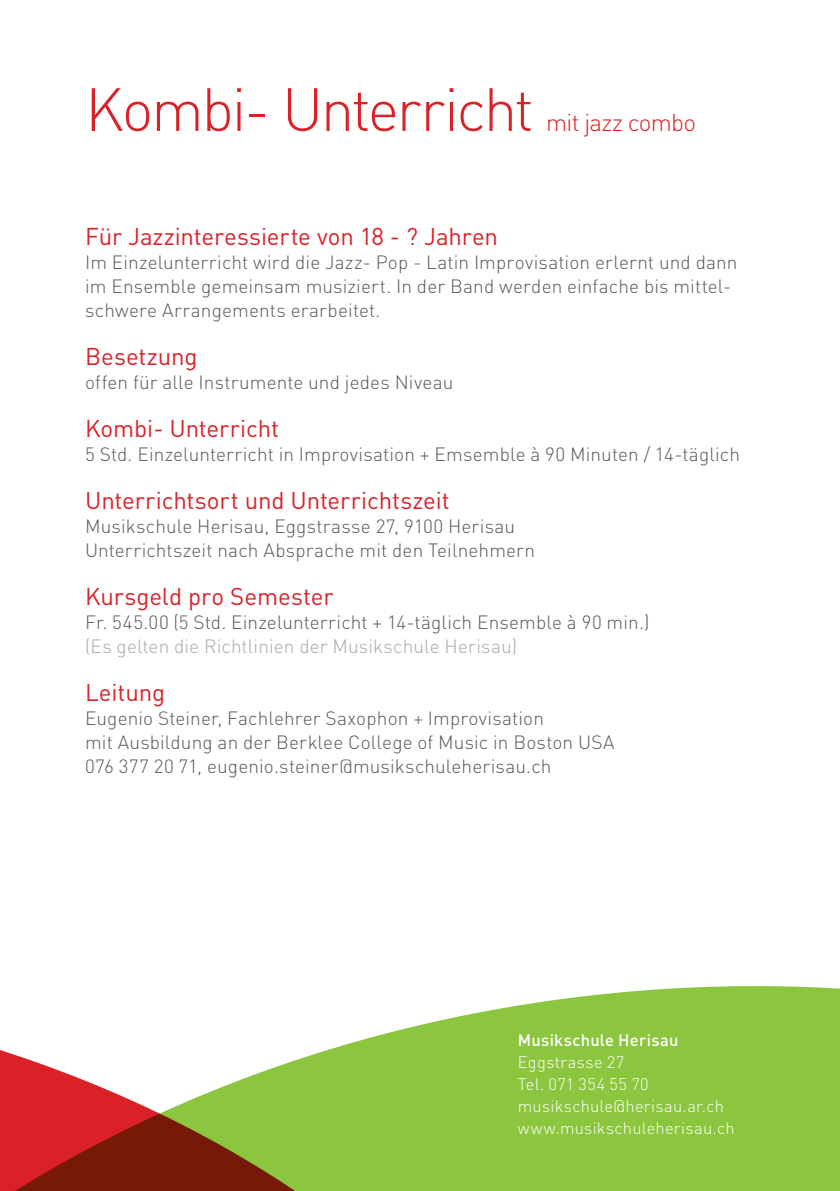
<style>
.page{position:relative;width:840px;height:1191px;background:#fff}
.page>*{position:absolute;margin:0;border:0;box-sizing:border-box;transform-origin:0 0}
.t1{font:300 60px "DIN Pro";letter-spacing:-.04em;color:#da2128}
.t2{font:24px "DIN Pro";letter-spacing:-.005em;color:#da2128}
.t3{font:300 24px "DIN Pro";letter-spacing:-.03em;color:#da2128}
.t4{font:300 19px/24px "DIN Pro";letter-spacing:.005em;color:#57585a}
.t5{font:300 19px "DIN Pro";letter-spacing:.005em;color:#a8a9ad}
.t6{font:300 16.4px/22px "DIN Pro";letter-spacing:.015em;color:#fff}
.t7{font:500 16.4px "DIN Pro";letter-spacing:.015em;color:#fff}
</style>
<div class="page">
<div style="left:727px;top:986px;width:112px;height:205px;background:#8bc63e"></div>
<svg style="left:0;top:986px;width:727px;height:205px;fill:#8bc63e"></svg>
<h1 class="t1" style="left:85px;top:68px;width:450px">Kombi- Unterricht</h1>
<p class="t3" style="left:546px;top:106px;width:151px">mit jazz combo</p>
<p class="t2" style="left:85px;top:218px;width:414px">Für Jazzinteressierte von 18 - ? Jahren</p>
<p class="t4" style="left:85px;top:249px;width:653px">Im Einzelunterricht wird die Jazz- Pop - Latin Improvisation erlernt und dann im Ensemble gemeinsam musiziert. In der Band werden einfache bis mittel&shy;schwere Arrangements erarbeitet.</p>
<p class="t2" style="left:85px;top:338px;width:114px">Besetzung</p>
<p class="t4" style="left:85px;top:369px;width:369px">offen für alle Instrumente und jedes Niveau</p>
<p class="t2" style="left:85px;top:410px;width:195px">Kombi- Unterricht</p>
<p class="t4" style="left:85px;top:441px;width:656px">5 Std. Einzelunterricht in Improvisation + Emsemble à 90 Minuten / 14-täglich</p>
<p class="t2" style="left:85px;top:482px;width:366px">Unterrichtsort und Unterrichtszeit</p>
<p class="t4" style="left:85px;top:513px;width:451px">Musikschule Herisau, Eggstrasse 27, 9100 Herisau<br>Unterrichtszeit nach Absprache mit den Teilnehmern</p>
<p class="t2" style="left:85px;top:578px;width:250px">Kursgeld pro Semester</p>
<p class="t4" style="left:85px;top:609px;width:565px">Fr. 545.00 (5 Std. Einzelunterricht + 14-täglich Ensemble à 90 min.)</p>
<p class="t5" style="left:85px;top:633px;width:433px">(Es gelten die Richtlinien der Musikschule Herisau)</p>
<p class="t2" style="left:85px;top:674px;width:82px">Leitung</p>
<p class="t4" style="left:85px;top:705px;width:530px">Eugenio Steiner, Fachlehrer Saxophon + Improvisation<br>mit Ausbildung an der Berklee College of Music in Boston USA<br>076 377 20 71, eugenio.steiner@musikschuleherisau.ch</p>
<p class="t7" style="left:517px;top:1029px;width:162px">Musikschule Herisau</p>
<p class="t6" style="left:517px;top:1050px;width:218px">Eggstrasse 27<br>Tel. 071 354 55 70 musikschule@herisau.ar.ch www.musikschuleherisau.ch</p>
</div>
